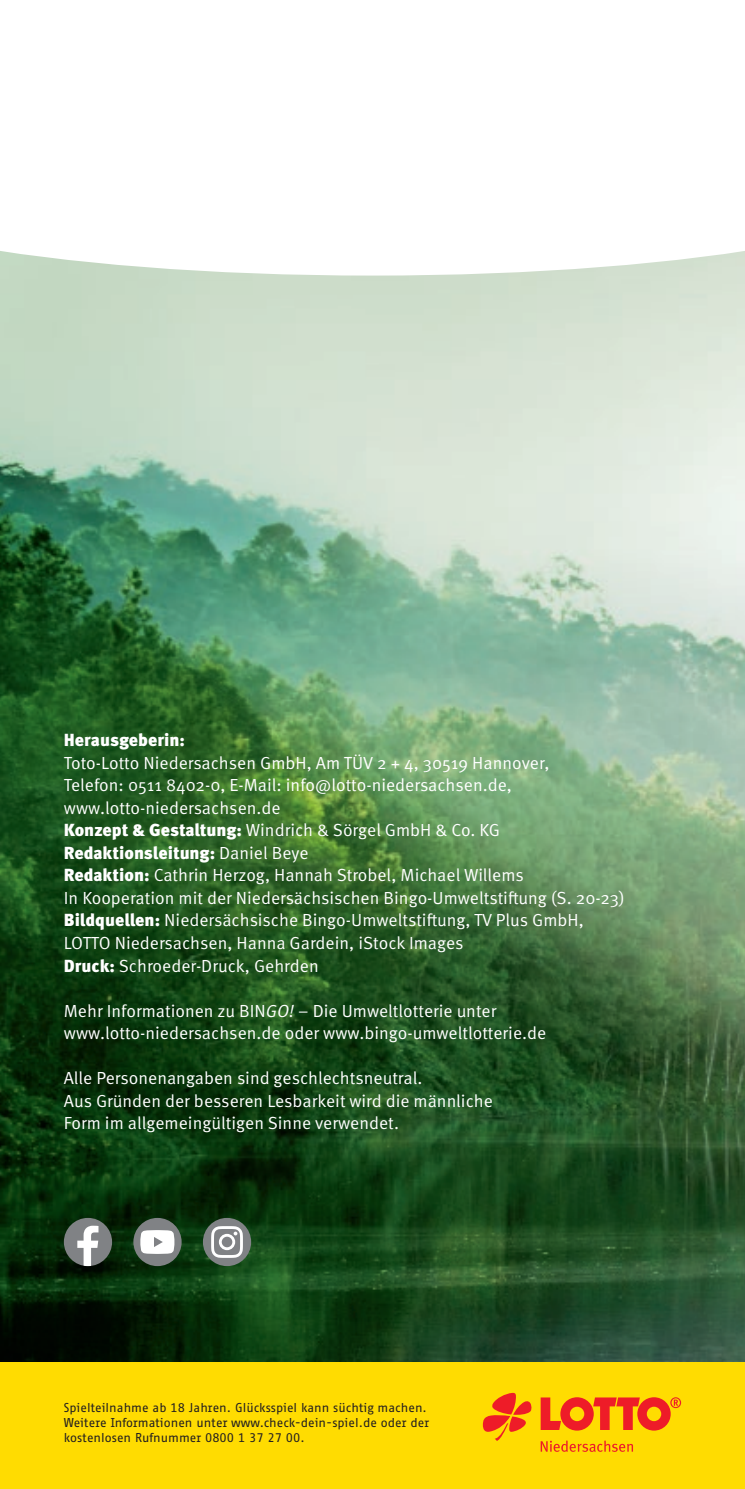
<style>
.page{position:relative;width:745px;height:1489px;background:#fff}
.page>*{position:absolute;margin:0;border:0;box-sizing:border-box;transform-origin:0 0}
.t1{font:17.5px/22.5px "Meta Pro Norm";color:#fff}
.t2{font:900 17.5px "Meta Pro";color:#fff}
.t3{font:12.5px/15px "Fago Correspondence Sans OT";color:#231f20}
.s1{font-family:"Meta Pro";font-weight:900}
.s2{font-family:"Meta Pro Norm";font-weight:400}
.s3{font-family:"Meta Pro Norm Ita"}
</style>
<div class="page">
<img style="left:0;top:275px;width:744px;height:1087px">
<div style="left:64px;top:1217px;width:48px;height:48px;background:#808285;border-radius:50%"></div>
<svg style="left:77px;top:1225px;width:21px;height:40px"></svg>
<div style="left:203px;top:1217px;width:48px;height:48px;background:#808285;border-radius:50%"></div>
<svg style="left:211px;top:1226px;width:32px;height:31px"></svg>
<div style="left:133px;top:1217px;width:48px;height:48px;background:#808285;border-radius:50%"></div>
<svg style="left:140px;top:1230px;width:34px;height:23px"></svg>
<svg style="left:0;top:251px;width:744px;height:24px"></svg>
<div style="left:0;top:1362px;width:744px;height:126px;background:#ffdc01"></div>
<svg style="left:540px;top:1397px;width:140px;height:33px;background:#f46b17"></svg>
<svg style="left:482px;top:1392px;width:49px;height:48px;background:#f78712"></svg>
<svg style="left:540px;top:1440px;width:92px;height:11px"></svg>
<p class="t2" style="left:64px;top:726px;width:123px">Herausgeberin:</p>
<p class="t1" style="left:64px;top:750px;width:487px">Toto-Lotto Niedersachsen GmbH, Am TÜV 2 + 4, 30519 Hannover, Telefon: 0511 8402-0, E-Mail: info@lotto-niedersachsen.de, www.lotto-niedersachsen.de<br><span class="s1">Konzept &amp; Gestaltung:</span> Windrich &amp; Sörgel GmbH &amp; Co. KG</p>
<p class="t2" style="left:64px;top:839px;width:246px">Redaktionsleitung: <span class="s2">Daniel Beye</span></p>
<p class="t1" style="left:64px;top:863px;width:562px"><span class="s1">Redaktion:</span> Cathrin Herzog, Hannah Strobel, Michael Willems<br>In Kooperation mit der Niedersächsischen Bingo-Umweltstiftung (S. 20-23)<br><span class="s1">Bildquellen:</span> Niedersächsische Bingo-Umweltstiftung, TV Plus GmbH, LOTTO Niedersachsen, Hanna Gardein, iStock Images<br><span class="s1">Druck:</span> Schroeder-Druck, Gehrden</p>
<p class="t1" style="left:64px;top:998px;width:483px">Mehr Informationen zu BIN<span class="s3">GO!</span> – Die Umweltlotterie unter www.lotto-niedersachsen.de oder www.bingo-umweltlotterie.de</p>
<p class="t1" style="left:64px;top:1065px;width:430px">Alle Personenangaben sind geschlechtsneutral.<br>Aus Gründen der besseren Lesbarkeit wird die männliche<br>Form im allgemeingültigen Sinne verwendet.</p>
<p class="t3" style="left:64px;top:1400px;width:366px">Spielteilnahme ab 18 Jahren. Glücksspiel kann süchtig machen.<br>Weitere Informationen unter www.check-dein-spiel.de oder der kostenlosen Rufnummer 0800 1 37 27 00.</p>
</div>
